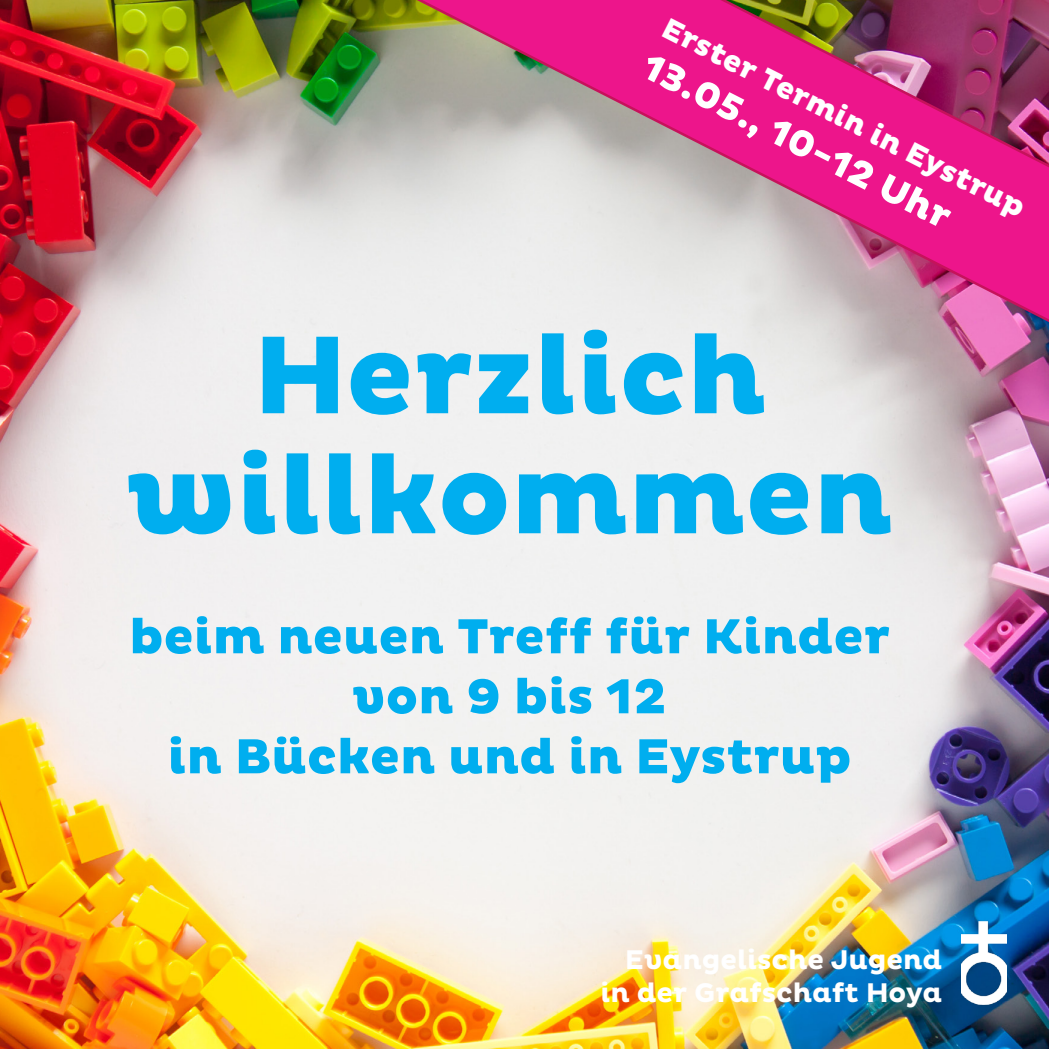
<style>
.page{position:relative;width:1049px;height:1049px;background:#fff}
.page>*{position:absolute;margin:0;border:0;box-sizing:border-box;transform-origin:0 0}
.t1{font:800 112.5px "Pluto";color:#00aeef}
.t2{font:800 50px "Pluto";color:#00aeef}
.t3{font:800 37.5px "Pluto";color:#fff}
.t4{font:800 30px "Pluto";color:#fff}
.t5{font:700 27.5px "Pluto";color:#fff}
</style>
<div class="page">
<img style="left:0;top:0;width:1049px;height:1049px">
<img style="left:961px;top:914px;width:45px;height:92px">
<svg style="left:299px;top:0;width:750px;height:368px;background:#ce8aa9"></svg>
<p class="t4" style="left:672px;top:10px;width:405px;rotate:27deg">Erster Termin in Eystrup</p>
<p class="t3" style="left:655px;top:44px;width:343px;rotate:27deg">13.05., 10-12 Uhr</p>
<p class="t1" style="left:253px;top:310px;width:515px">Herzlich</p>
<p class="t1" style="left:126px;top:430px;width:768px">willkommen</p>
<p class="t2" style="left:129px;top:607px;width:762px">beim neuen Treff für Kinder</p>
<p class="t2" style="left:352px;top:667px;width:316px">von 9 bis 12</p>
<p class="t2" style="left:168px;top:727px;width:685px">in Bücken und in Eystrup</p>
<p class="t5" style="left:625px;top:944px;width:319px">Evangelische Jugend</p>
<p class="t5" style="left:601px;top:977px;width:343px">in der Grafschaft Hoya</p>
</div>
